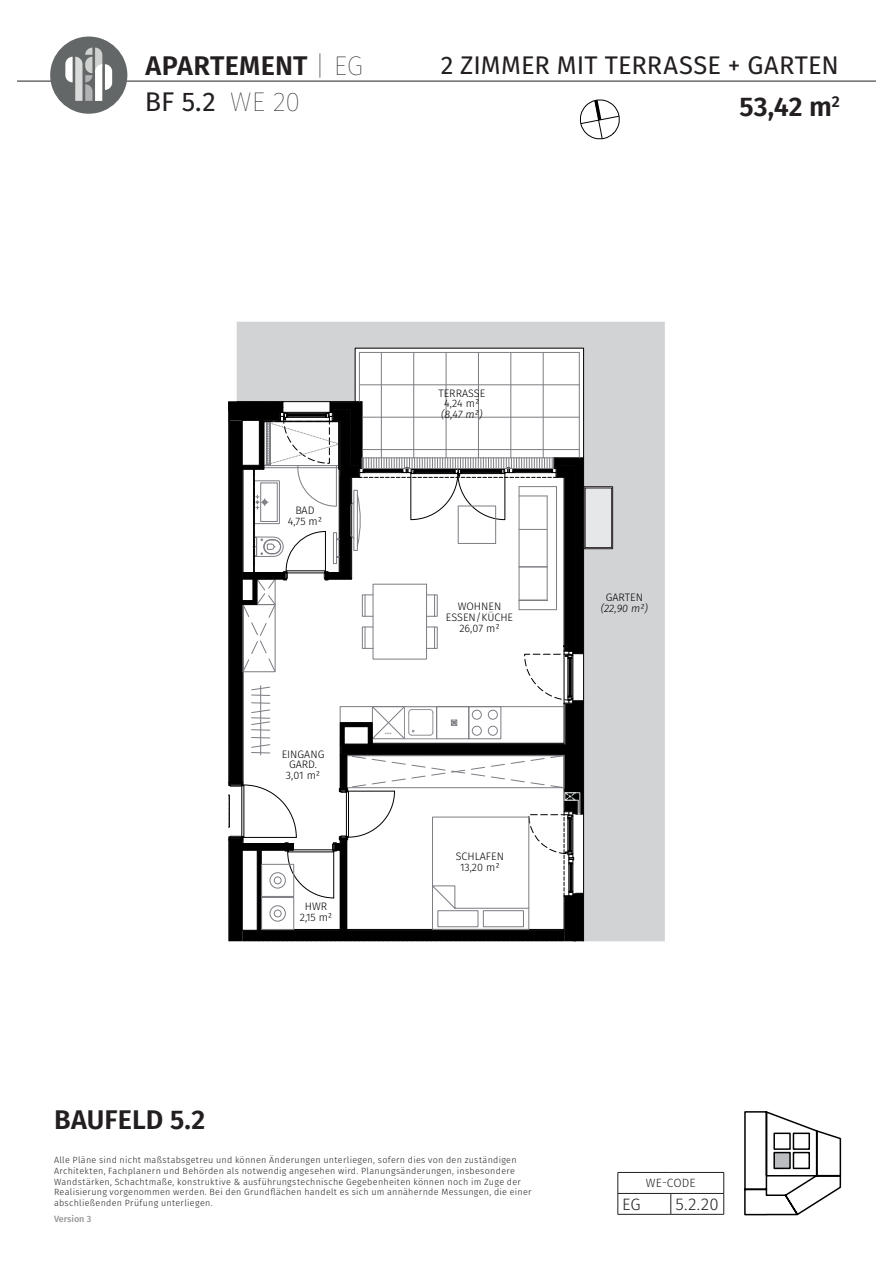
<style>
.page{position:relative;width:893px;height:1263px;background:#fff}
.page>*{position:absolute;margin:0;border:0;box-sizing:border-box;transform-origin:0 0}
.t1{font:600 27px "Fira Sans";letter-spacing:.005em;color:#231f20}
.t2{font:27px "Fira Sans";color:#231f20}
.t3{font:25.5px "Fira Sans";color:#231f20}
.t4{font:300 16.5px "Fira Sans";color:#231f20}
.t5{font:300 12px "Fira Sans";letter-spacing:.01em;color:#231f20}
.t6{font:300 10.8px/10.8px "Fira Sans";color:#000;text-align:center}
.t7{font:italic 300 10.8px "Fira Sans";color:#000}
.t8{font:300 9px/10.8px "Fira Sans";letter-spacing:.03em;color:#231f20}
.t9{font:500 9px "Fira Sans";color:#939598}
.s1{font-weight:100}
</style>
<div class="page">
<svg style="left:744px;top:1111px;width:98px;height:105px"></svg>
<hr style="left:17px;top:81px;width:859px;height:1px;background:#231f20">
<div style="left:50px;top:37px;width:77px;height:77px;background:#636768;border-radius:50%"></div>
<svg style="left:65px;top:48px;width:47px;height:53px"></svg>
<div style="left:236px;top:322px;width:429px;height:619px;background:#d1d3d5"></div>
<div style="left:584px;top:486px;width:29px;height:63px;border:1px solid #231f20"></div>
<div style="left:585px;top:488px;width:27px;height:60px;background:#e6e7e9"></div>
<div style="left:585px;top:488px;width:27px;height:60px;border:1px solid #231f20"></div>
<hr style="left:618px;top:1172px;width:53px;height:1px;background:#231f20">
<hr style="left:671px;top:1172px;width:53px;height:1px;background:#231f20">
<hr style="left:618px;top:1193px;width:53px;height:1px;background:#231f20">
<svg style="left:618px;top:1173px;width:1px;height:41px"></svg>
<hr style="left:671px;top:1193px;width:53px;height:1px;background:#231f20">
<svg style="left:670px;top:1193px;width:1px;height:21px"></svg>
<svg style="left:723px;top:1172px;width:1px;height:42px"></svg>
<hr style="left:618px;top:1214px;width:53px;height:1px;background:#231f20">
<hr style="left:671px;top:1214px;width:53px;height:1px;background:#231f20">
<svg style="left:580px;top:99px;width:40px;height:41px"></svg>
<svg style="left:228px;top:348px;width:356px;height:593px"></svg>
<h1 class="t1" style="left:146px;top:47px;width:219px">APARTEMENT <span class="s1">| EG</span></h1>
<h2 class="t3" style="left:441px;top:47px;width:400px">2 ZIMMER MIT TERRASSE + GARTEN</h2>
<h1 class="t1" style="left:739px;top:88px;width:102px">53,42 m<sup>2</sup></h1>
<h1 class="t2" style="left:145px;top:82px;width:157px">BF 5.2 <span class="s1">WE 20</span></h1>
<p class="t6" style="left:288px;top:505px;width:36px">BAD<br>4,75 m²</p>
<p class="t6" style="left:282px;top:748px;width:44px">EINGANG<br>GARD.<br>3,01 m²</p>
<p class="t6" style="left:300px;top:901px;width:34px">HWR<br>2,15 m²</p>
<p class="t6" style="left:438px;top:387px;width:48px">TERRASSE<br>4,24 m²</p>
<p class="t7" style="left:441px;top:407px;width:43px">(8,47 m²)</p>
<p class="t6" style="left:446px;top:601px;width:69px">WOHNEN<br>ESSEN/KÜCHE<br>26,07 m²</p>
<p class="t6" style="left:456px;top:851px;width:50px">SCHLAFEN<br>13,20 m²</p>
<p class="t6" style="left:606px;top:592px;width:39px">GARTEN</p>
<p class="t7" style="left:601px;top:601px;width:49px">(22,90 m²)</p>
<h1 class="t1" style="left:54px;top:1101px;width:153px">BAUFELD 5.2</h1>
<p class="t8" style="left:54px;top:1154px;width:479px">Alle Pläne sind nicht maßstabsgetreu und können Änderungen unterliegen, sofern dies von den zuständigen Architekten, Fachplanern und Behörden als notwendig angesehen wird. Planungsänderungen, insbesondere Wandstärken, Schachtmaße, konstruktive &amp; ausführungstechnische Gegebenheiten können noch im Zuge der Realisierung vorgenommen werden. Bei den Grundflächen handelt es sich um annähernde Messungen, die einer abschließenden Prüfung unterliegen.</p>
<p class="t9" style="left:54px;top:1213px;width:39px">Version 3</p>
<h3 class="t5" style="left:646px;top:1175px;width:51px">WE-CODE</h3>
<h3 class="t4" style="left:622px;top:1193px;width:20px">EG</h3>
<h3 class="t4" style="left:675px;top:1193px;width:45px">5.2.20</h3>
</div>
